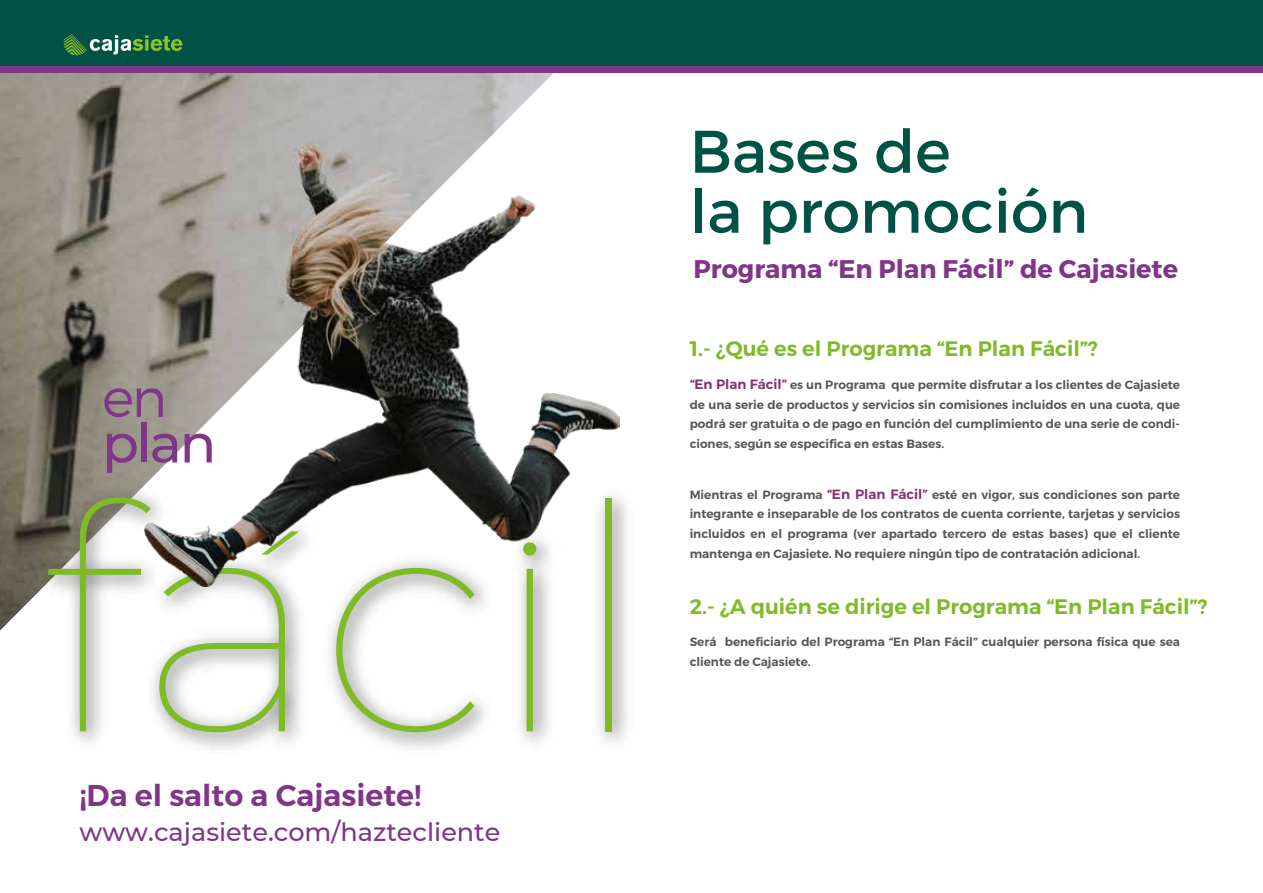
<style>
.page{position:relative;width:1263px;height:893px;background:#fff}
.page>*{position:absolute;margin:0;border:0;box-sizing:border-box;transform-origin:0 0}
.t1{font:60px/60px "Montserrat";color:#005244}
.t2{font:500 53.85px "Montserrat";color:#803589}
.t3{font:300 53.85px "Montserrat";color:#803589}
.t4{font:600 30px "Montserrat";color:#803589}
.t5{font:700 25.5px "Montserrat";color:#803589}
.t6{font:500 25.5px "Montserrat";color:#803589}
.t7{font:600 21px "Montserrat";color:#7fba27}
.t8{font:600 12px/19.5px "Montserrat";color:#575756;text-align:justify}
.s1{font-size:13.5px;color:#853376}
</style>
<div class="page">
<svg style="left:0;top:73px;width:620px;height:558px;background:#9a978f"></svg>
<div style="left:0;top:0;width:1263px;height:68px;background:#005244"></div>
<svg style="left:64px;top:34px;width:118px;height:21px"></svg>
<div style="left:0;top:67px;width:1263px;height:6px;background:#803589"></div>
<img style="left:29px;top:478px;width:599px;height:271px">
<svg style="left:48px;top:497px;width:103px;height:234px"></svg>
<svg style="left:159px;top:586px;width:126px;height:146px"></svg>
<svg style="left:336px;top:586px;width:138px;height:146px"></svg>
<svg style="left:523px;top:586px;width:13px;height:145px;background:#acc881"></svg>
<div style="left:605px;top:498px;width:6px;height:233px;background:#7fba27"></div>
<img style="left:145px;top:146px;width:474px;height:440px">
<h2 class="t3" style="left:102px;top:365px;width:66px">en</h2>
<h2 class="t2" style="left:102px;top:406px;width:116px">plan</h2>
<h3 class="t4" style="left:79px;top:777px;width:343px">¡Da el salto a Cajasiete!</h3>
<h3 class="t6" style="left:79px;top:814px;width:422px">www.cajasiete.com/haztecliente</h3>
<h1 class="t1" style="left:690px;top:121px;width:400px">Bases de<br>la promoción</h1>
<h3 class="t5" style="left:693px;top:254px;width:486px">Programa “En Plan Fácil” de Cajasiete</h3>
<h3 class="t7" style="left:690px;top:336px;width:410px">1.- ¿Qué es el Programa “En Plan Fácil”?</h3>
<p class="t8" style="left:690px;top:376px;width:492px"><span class="s1">“En Plan Fácil”</span> es un Programa que permite disfrutar a los clientes de Cajasiete de una serie de productos y servicios sin comisiones incluidos en una cuota, que podrá ser gratuita o de pago en función del cumplimiento de una serie de condi&shy;ciones, según se especifica en estas Bases.</p>
<p class="t8" style="left:690px;top:485px;width:492px">Mientras el Programa <span class="s1">“En Plan Fácil”</span> esté en vigor, sus condiciones son parte integrante e inseparable de los contratos de cuenta corriente, tarjetas y servicios incluidos en el programa (ver apartado tercero de estas bases) que el cliente mantenga en Cajasiete. No requiere ningún tipo de contratación adicional.</p>
<h3 class="t7" style="left:690px;top:593px;width:519px">2.- ¿A quién se dirige el Programa “En Plan Fácil”?</h3>
<p class="t8" style="left:690px;top:632px;width:492px">Será beneficiario del Programa “En Plan Fácil” cualquier persona física que sea cliente de Cajasiete.</p>
</div>
